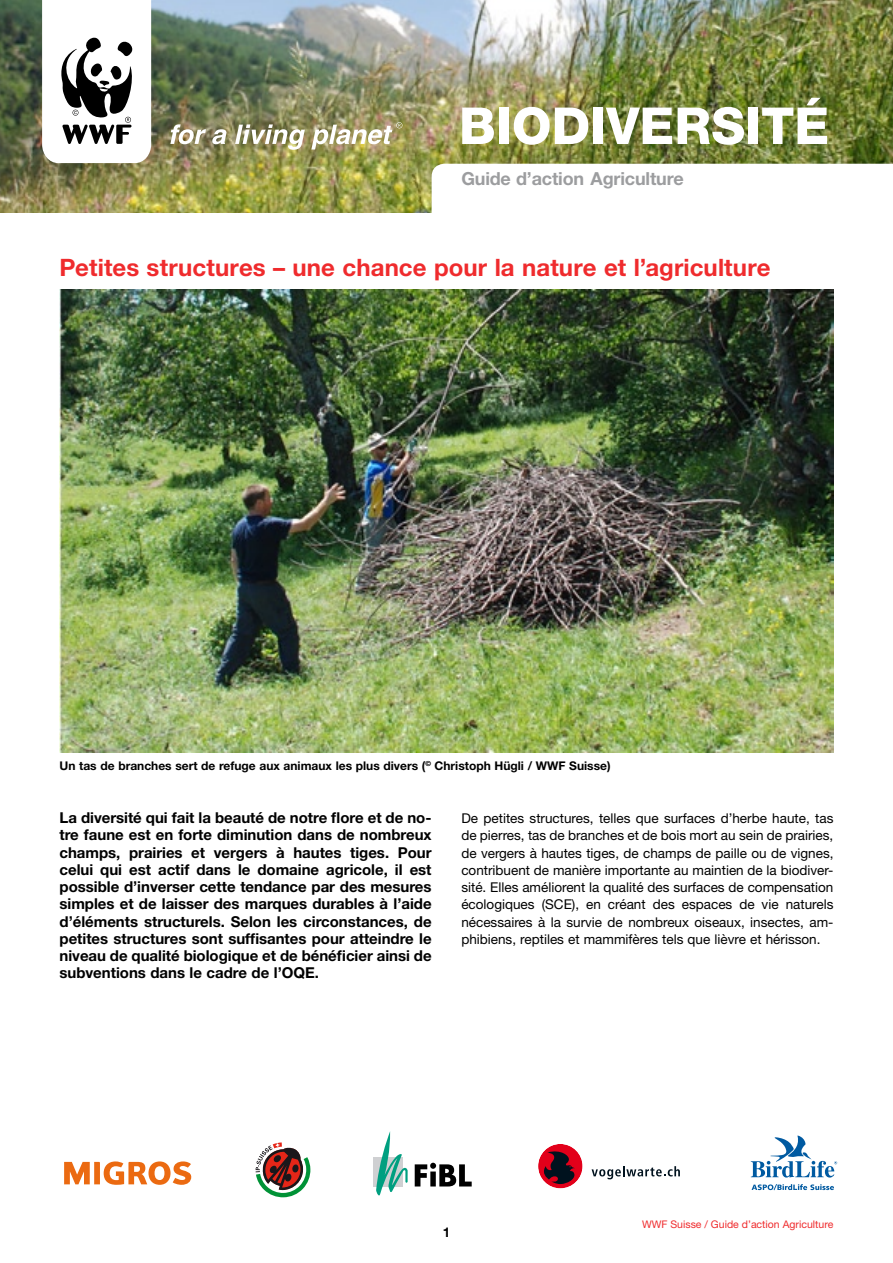
<style>
.page{position:relative;width:893px;height:1263px;background:#fff}
.page>*{position:absolute;margin:0;border:0;box-sizing:border-box;transform-origin:0 0}
.t1{font:800 51px "Helvetica Neue LT Std";color:#fff}
.t2{font:700 24px "Helvetica Neue LT Std";letter-spacing:.005em;color:#ef2b2d}
.t3{font:700 18px "Helvetica Neue LT Std";letter-spacing:-.01em;color:#9c9d9f}
.t4{font:700 15px/17.2px "Helvetica Neue LT Std";color:#000;text-align:justify}
.t5{font:13.5px/17.2px "Helvetica Neue LT Std";color:#000;text-align:justify}
.t6{font:700 13.5px "Helvetica Neue LT Std";color:#000}
.t7{font:700 12px "Helvetica Neue LT Std";color:#000}
.t8{font:10.5px "Helvetica Neue LT Std";color:#ef2b2d}
</style>
<div class="page">
<img style="left:0;top:0;width:893px;height:213px">
<svg style="left:432px;top:164px;width:461px;height:49px"></svg>
<svg style="left:170px;top:124px;width:36px;height:20px"></svg>
<svg style="left:212px;top:129px;width:15px;height:15px"></svg>
<svg style="left:235px;top:124px;width:70px;height:26px"></svg>
<svg style="left:311px;top:122px;width:91px;height:27px"></svg>
<svg style="left:42px;top:0;width:109px;height:163px"></svg>
<img style="left:60px;top:289px;width:774px;height:464px">
<svg style="left:64px;top:1161px;width:127px;height:24px"></svg>
<svg style="left:256px;top:1142px;width:54px;height:55px"></svg>
<div style="left:373px;top:1157px;width:29px;height:29px;background:#cfd0d2"></div>
<svg style="left:376px;top:1131px;width:32px;height:64px"></svg>
<svg style="left:415px;top:1163px;width:57px;height:23px"></svg>
<svg style="left:751px;top:1135px;width:86px;height:42px"></svg>
<svg style="left:752px;top:1184px;width:82px;height:6px"></svg>
<svg style="left:592px;top:1166px;width:88px;height:13px"></svg>
<div style="left:538px;top:1144px;width:45px;height:44px;background:#e2001a;border-radius:50%"></div>
<svg style="left:544px;top:1149px;width:31px;height:35px"></svg>
<h1 class="t1" style="left:459px;top:95px;width:372px">BIODIVERSITÉ</h1>
<p class="t3" style="left:461px;top:168px;width:224px">Guide d’action Agriculture</p>
<h2 class="t2" style="left:60px;top:253px;width:713px">Petites structures – une chance pour la nature et l’agriculture</h2>
<p class="t7" style="left:60px;top:758px;width:553px">Un tas de branches sert de refuge aux animaux les plus divers (<sup>©</sup> Christoph Hügli / WWF Suisse)</p>
<p class="t4" style="left:60px;top:809px;width:374px">La diversité qui fait la beauté de notre flore et de no&shy;tre faune est en forte diminution dans de nombreux champs, prairies et vergers à hautes tiges. Pour celui qui est actif dans le domaine agricole, il est possible d’inverser cette tendance par des mesures simples et de laisser des marques durables à l’aide d’éléments structurels. Selon les circonstances, de petites structures sont suffisantes pour atteindre le niveau de qualité biologique et de bénéficier ainsi de subventions dans le cadre de l’OQE.</p>
<p class="t5" style="left:461px;top:809px;width:374px">De petites structures, telles que surfaces d’herbe haute, tas de pierres, tas de branches et de bois mort au sein de prairies, de vergers à hautes tiges, de champs de paille ou de vignes, contribuent de manière importante au maintien de la biodiver&shy;sité. Elles améliorent la qualité des surfaces de compensation écologiques (SCE), en créant des espaces de vie naturels nécessaires à la survie de nombreux oiseaux, insectes, am&shy;phibiens, reptiles et mammifères tels que lièvre et hérisson.</p>
<p class="t6" style="left:443px;top:1224px;width:9px">1</p>
<p class="t8" style="left:642px;top:1218px;width:193px">WWF Suisse / Guide d’action Agriculture</p>
</div>
